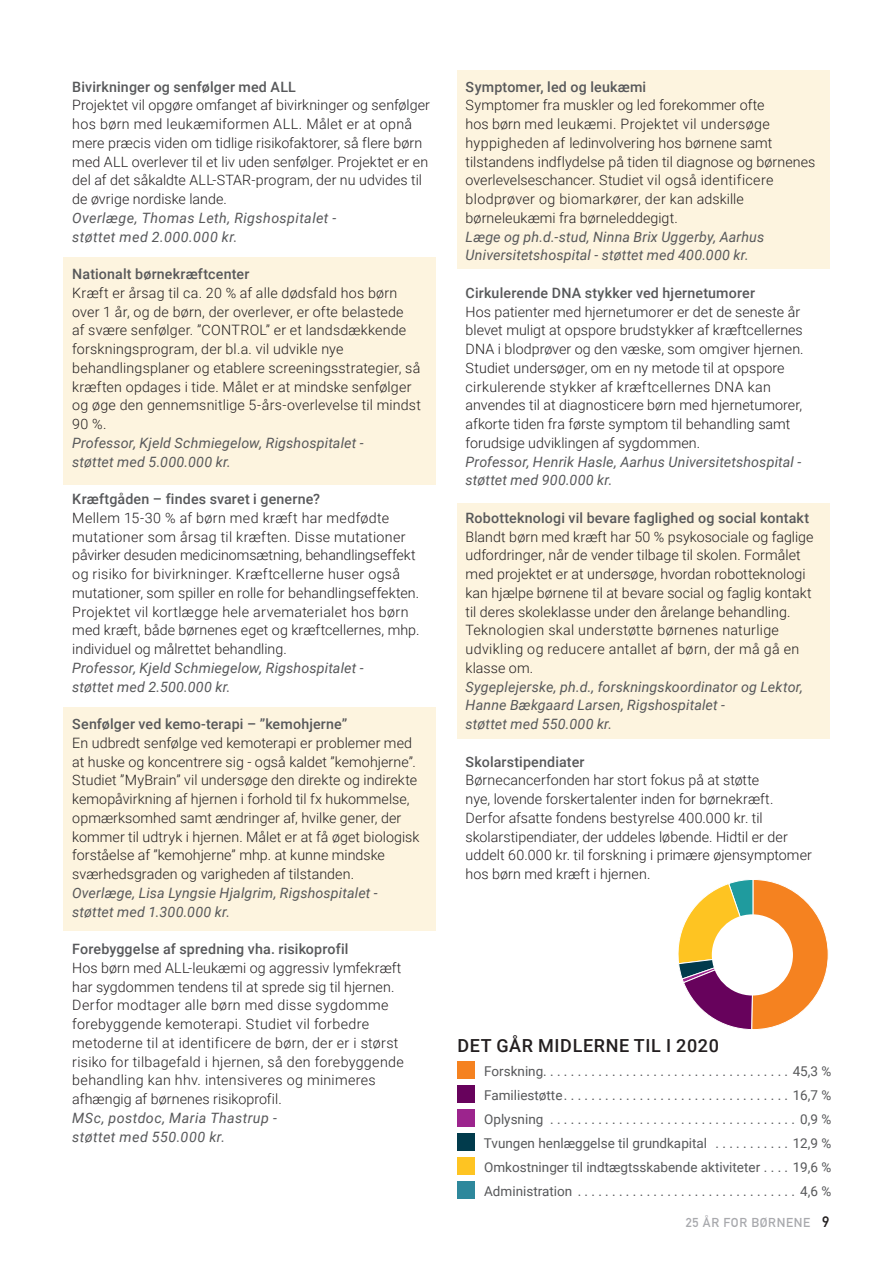
<style>
.page{position:relative;width:893px;height:1263px;background:#fff}
.page>*{position:absolute;margin:0;border:0;box-sizing:border-box;transform-origin:0 0}
.mellem{font:500 18px "Roboto";letter-spacing:.035em;color:#231f20}
.Bodytekst{font:300 14.25px/18.8px "Roboto";letter-spacing:.01em;color:#231f20}
.Bodytekst-2{font:italic 14.25px/18.8px "Roboto";letter-spacing:.01em;color:#57585a}
.Bodytekst-3{font:500 14.25px "Roboto";letter-spacing:.01em;color:#57585a}
.Bodytekst-4{font:italic 14.25px "Roboto";letter-spacing:.03em;color:#57585a}
.Bodytekst-5{font:italic 14.25px "Roboto";letter-spacing:.035em;color:#57585a}
.Note_grå{font:13.5px "Roboto";color:#57585a}
.t1{font:12.75px "DIN Mittelschrift Std";letter-spacing:.05em;color:#a8a9ad}
.s1{font-size:15px;color:#231f20}
</style>
<div class="page">
<div style="left:457px;top:503px;width:372px;height:236px;background:#fdf4df"></div>
<div style="left:457px;top:71px;width:372px;height:198px;background:#fdf4df"></div>
<div style="left:64px;top:707px;width:372px;height:224px;background:#fdf4df"></div>
<div style="left:64px;top:257px;width:372px;height:228px;background:#fdf4df"></div>
<svg style="left:678px;top:879px;width:151px;height:151px"></svg>
<div style="left:712px;top:914px;width:81px;height:81px;background:#fff;border-radius:50%"></div>
<div style="left:457px;top:1062px;width:17px;height:17px;background:#f58220"></div>
<div style="left:457px;top:1086px;width:17px;height:17px;background:#67025c"></div>
<div style="left:457px;top:1110px;width:17px;height:17px;background:#9c248d"></div>
<div style="left:457px;top:1134px;width:17px;height:17px;background:#013b4c"></div>
<div style="left:457px;top:1158px;width:17px;height:17px;background:#fec422"></div>
<div style="left:457px;top:1182px;width:17px;height:17px;background:#2e889c"></div>
<p class="Bodytekst-3" style="left:72px;top:76px;width:225px">Bivirkninger og senfølger med ALL</p>
<p class="Bodytekst" style="left:72px;top:95px;width:359px">Projektet vil opgøre omfanget af bivirkninger og senfølger hos børn med leukæmiformen ALL. Målet er at opnå mere præcis viden om tidlige risikofaktorer, så flere børn med ALL overlever til et liv uden senfølger. Projektet er en del af det såkaldte ALL-STAR-program, der nu udvides til de øvrige nordiske lande.</p>
<p class="Bodytekst-4" style="left:72px;top:208px;width:266px">Overlæge, Thomas Leth, Rigshospitalet -</p>
<p class="Bodytekst-5" style="left:72px;top:226px;width:167px">støttet med 2.000.000 kr.</p>
<p class="Bodytekst-3" style="left:72px;top:264px;width:179px">Nationalt børnekræftcenter</p>
<p class="Bodytekst" style="left:72px;top:283px;width:350px">Kræft er årsag til ca. 20 % af alle dødsfald hos børn over 1 år, og de børn, der overlever, er ofte belastede<br>af svære senfølger. ”CONTROL” er et landsdækkende forskningsprogram, der bl.a. vil udvikle nye behandlingsplaner og etablere screeningsstrategier, så kræften opdages i tide. Målet er at mindske senfølger og øge den gennemsnitlige 5-års-overlevelse til mindst 90 %.</p>
<p class="Bodytekst-2" style="left:72px;top:433px;width:293px">Professor, Kjeld Schmiegelow, Rigshospitalet -</p>
<p class="Bodytekst-2" style="left:72px;top:452px;width:160px">støttet med 5.000.000 kr.</p>
<p class="Bodytekst-3" style="left:72px;top:489px;width:249px">Kræftgåden – findes svaret i generne?</p>
<p class="Bodytekst" style="left:72px;top:508px;width:349px">Mellem 15-30 % af børn med kræft har medfødte mutationer som årsag til kræften. Disse mutationer påvirker desuden medicinomsætning, behandlingseffekt og risiko for bivirkninger. Kræftcellerne huser også mutationer, som spiller en rolle for behandlingseffekten.<br>Projektet vil kortlægge hele arvematerialet hos børn med kræft, både børnenes eget og kræftcellernes, mhp. individuel og målrettet behandling.</p>
<p class="Bodytekst-2" style="left:72px;top:658px;width:293px">Professor, Kjeld Schmiegelow, Rigshospitalet -</p>
<p class="Bodytekst-2" style="left:72px;top:677px;width:160px">støttet med 2.500.000 kr.</p>
<p class="Bodytekst-3" style="left:72px;top:714px;width:276px">Senfølger ved kemo-terapi – ”kemohjerne”</p>
<p class="Bodytekst" style="left:72px;top:733px;width:349px">En udbredt senfølge ved kemoterapi er problemer med at huske og koncentrere sig - også kaldet ”kemohjerne”.<br>Studiet ”MyBrain” vil undersøge den direkte og indirekte kemopåvirkning af hjernen i forhold til fx hukommelse, opmærksomhed samt ændringer af, hvilke gener, der kommer til udtryk i hjernen. Målet er at få øget biologisk forståelse af ”kemohjerne” mhp. at kunne mindske sværhedsgraden og varigheden af tilstanden.</p>
<p class="Bodytekst-2" style="left:72px;top:883px;width:307px">Overlæge, Lisa Lyngsie Hjalgrim, Rigshospitalet - støttet med 1.300.000 kr.</p>
<p class="Bodytekst-3" style="left:72px;top:939px;width:278px">Forebyggelse af spredning vha. risikoprofil</p>
<p class="Bodytekst" style="left:72px;top:958px;width:333px">Hos børn med ALL-leukæmi og aggressiv lymfekræft har sygdommen tendens til at sprede sig til hjernen.<br>Derfor modtager alle børn med disse sygdomme forebyggende kemoterapi. Studiet vil forbedre metoderne til at identificere de børn, der er i størst risiko for tilbagefald i hjernen, så den forebyggende behandling kan hhv. intensiveres og minimeres afhængig af børnenes risikoprofil.</p>
<p class="Bodytekst-4" style="left:72px;top:1108px;width:206px">MSc, postdoc, Maria Thastrup -</p>
<p class="Bodytekst-4" style="left:72px;top:1126px;width:154px">støttet med 550.000 kr.</p>
<p class="Bodytekst-3" style="left:466px;top:76px;width:182px">Symptomer, led og leukæmi</p>
<p class="Bodytekst" style="left:466px;top:95px;width:351px">Symptomer fra muskler og led forekommer ofte<br>hos børn med leukæmi. Projektet vil undersøge hyppigheden af ledinvolvering hos børnene samt tilstandens indflydelse på tiden til diagnose og børnenes overlevelseschancer. Studiet vil også identificere blodprøver og biomarkører, der kan adskille børneleukæmi fra børneleddegigt.</p>
<p class="Bodytekst-2" style="left:466px;top:227px;width:300px">Læge og ph.d.-stud, Ninna Brix Uggerby, Aarhus<br>Universitetshospital - støttet med 400.000 kr.</p>
<p class="Bodytekst-3" style="left:466px;top:283px;width:291px">Cirkulerende DNA stykker ved hjernetumorer</p>
<p class="Bodytekst" style="left:466px;top:302px;width:340px">Hos patienter med hjernetumorer er det de seneste år blevet muligt at opspore brudstykker af kræftcellernes DNA i blodprøver og den væske, som omgiver hjernen.<br>Studiet undersøger, om en ny metode til at opspore cirkulerende stykker af kræftcellernes DNA kan anvendes til at diagnosticere børn med hjernetumorer, afkorte tiden fra første symptom til behandling samt forudsige udviklingen af sygdommen.</p>
<p class="Bodytekst-2" style="left:466px;top:452px;width:337px">Professor, Henrik Hasle, Aarhus Universitetshospital - støttet med 900.000 kr.</p>
<p class="Bodytekst-3" style="left:466px;top:508px;width:345px">Robotteknologi vil bevare faglighed og social kontakt</p>
<p class="Bodytekst" style="left:466px;top:527px;width:350px">Blandt børn med kræft har 50 % psykosociale og faglige udfordringer, når de vender tilbage til skolen. Formålet med projektet er at undersøge, hvordan robotteknologi kan hjælpe børnene til at bevare social og faglig kontakt til deres skoleklasse under den årelange behandling.<br>Teknologien skal understøtte børnenes naturlige udvikling og reducere antallet af børn, der må gå en klasse om.</p>
<p class="Bodytekst-2" style="left:466px;top:677px;width:339px">Sygeplejerske, ph.d., forskningskoordinator og Lektor,<br>Hanne Bækgaard Larsen, Rigshospitalet -</p>
<p class="Bodytekst-2" style="left:466px;top:714px;width:148px">støttet med 550.000 kr.</p>
<p class="Bodytekst-3" style="left:466px;top:751px;width:120px">Skolarstipendiater</p>
<p class="Bodytekst" style="left:466px;top:770px;width:348px">Børnecancerfonden har stort fokus på at støtte<br>nye, lovende forskertalenter inden for børnekræft.<br>Derfor afsatte fondens bestyrelse 400.000 kr. til skolarstipendiater, der uddeles løbende. Hidtil er der uddelt 60.000 kr. til forskning i primære øjensymptomer hos børn med kræft i hjernen.</p>
<p class="mellem" style="left:457px;top:1033px;width:263px">DET GÅR MIDLERNE TIL I 2020</p>
<p class="Note_grå" style="left:484px;top:1061px;width:61px">Forskning</p>
<p class="Note_grå" style="left:793px;top:1061px;width:40px">45,3 %</p>
<p class="Note_grå" style="left:484px;top:1085px;width:80px">Familiestøtte</p>
<p class="Note_grå" style="left:793px;top:1085px;width:40px">16,7 %</p>
<p class="Note_grå" style="left:484px;top:1109px;width:61px">Oplysning</p>
<p class="Note_grå" style="left:800px;top:1109px;width:33px">0,9 %</p>
<p class="Note_grå" style="left:484px;top:1133px;width:225px">Tvungen henlæggelse til grundkapital</p>
<p class="Note_grå" style="left:793px;top:1133px;width:40px">12,9 %</p>
<p class="Note_grå" style="left:484px;top:1157px;width:278px">Omkostninger til indtægtsskabende aktiviteter</p>
<p class="Note_grå" style="left:793px;top:1157px;width:40px">19,6 %</p>
<p class="Note_grå" style="left:484px;top:1181px;width:90px">Administration</p>
<p class="Note_grå" style="left:800px;top:1181px;width:33px">4,6 %</p>
<p class="t1" style="left:686px;top:1215px;width:145px">25 ÅR FOR BØRNENE <span class="s1">9</span></p>
</div>
